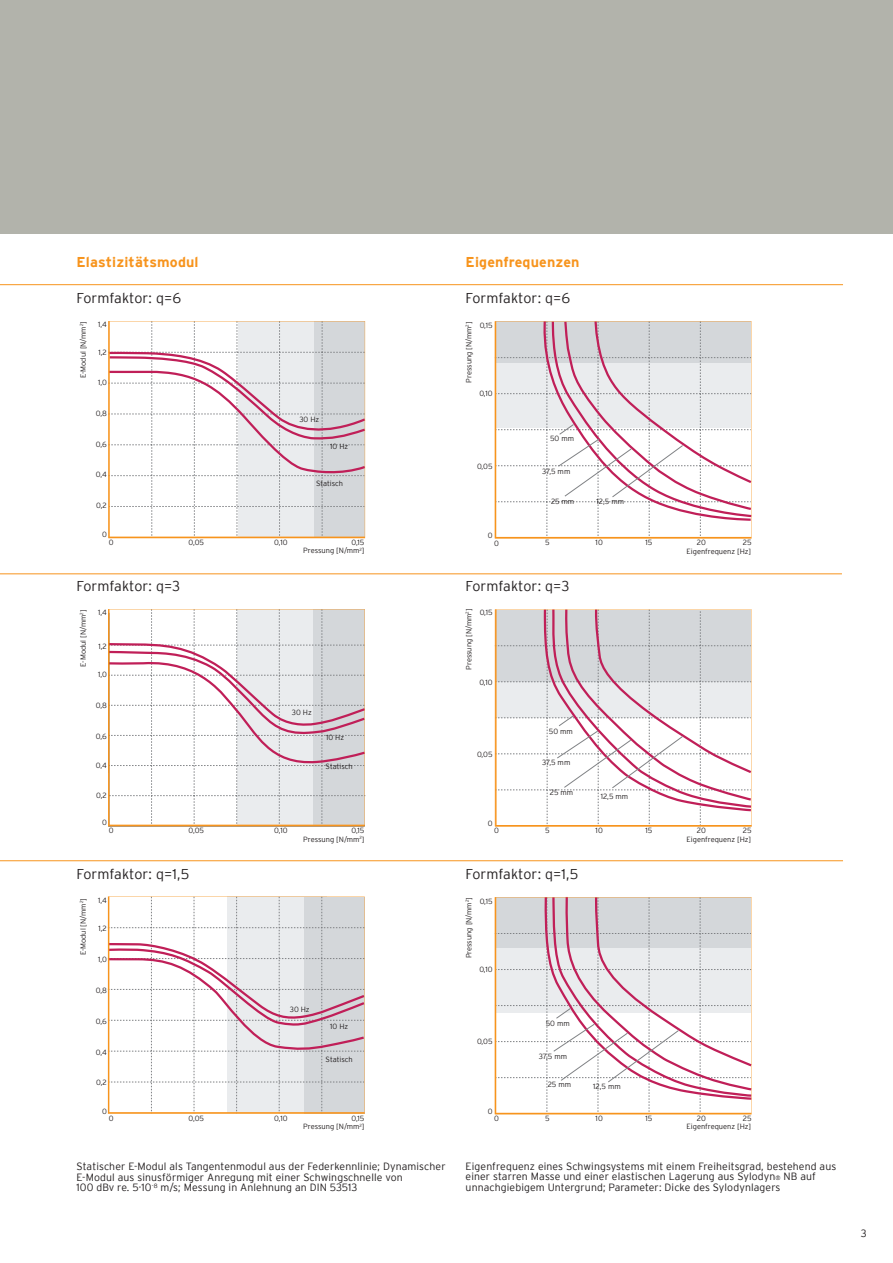
<style>
.page{position:relative;width:893px;height:1263px;background:#fff}
.page>*{position:absolute;margin:0;border:0;box-sizing:border-box;transform-origin:0 0}
.t1{font:300 14.25px "Interstate";letter-spacing:-.005em;color:#231f20}
.t2{font:700 14.25px "Interstate";letter-spacing:.01em;color:#f7941d}
.t3{font:300 10.5px/10.5px "Interstate";letter-spacing:.01em;color:#231f20}
.t4{font:300 7.5px "Interstate";color:#231f20}
.s1{font-size:6.15px}
</style>
<div class="page">
<div style="left:0;top:0;width:893px;height:234px;background:#b2b3ab"></div>
<svg style="left:108px;top:321px;width:257px;height:217px"></svg>
<svg style="left:108px;top:609px;width:257px;height:217px"></svg>
<svg style="left:108px;top:897px;width:257px;height:217px"></svg>
<svg style="left:495px;top:321px;width:257px;height:217px"></svg>
<svg style="left:495px;top:609px;width:257px;height:219px"></svg>
<svg style="left:495px;top:897px;width:257px;height:217px"></svg>
<hr style="left:0;top:573px;width:842px;height:1px;background:#f7941d">
<hr style="left:0;top:860px;width:843px;height:1px;background:#f7941d">
<hr style="left:0;top:284px;width:843px;height:1px;background:#f7941d">
<h1 class="t2" style="left:77px;top:254px;width:124px">Elastizitätsmodul</h1>
<h1 class="t2" style="left:466px;top:256px;width:115px">Eigenfrequenzen</h1>
<h1 class="t1" style="left:77px;top:291px;width:106px">Formfaktor: q=6</h1>
<h1 class="t1" style="left:466px;top:291px;width:106px">Formfaktor: q=6</h1>
<p class="t4" style="left:79px;top:378px;width:59px;rotate:-90deg">E-Modul [N/mm<sup>2</sup>]</p>
<p class="t4" style="left:98px;top:320px;width:10px">1,4</p>
<p class="t4" style="left:99px;top:348px;width:10px">1,2</p>
<p class="t4" style="left:98px;top:379px;width:10px">1,0</p>
<p class="t4" style="left:465px;top:383px;width:63px;rotate:-90deg">Pressung [N/mm<sup>2</sup>]</p>
<p class="t4" style="left:480px;top:322px;width:14px">0,15</p>
<p class="t4" style="left:479px;top:389px;width:15px">0,10</p>
<p class="t4" style="left:96px;top:409px;width:13px">0,8</p>
<p class="t4" style="left:299px;top:415px;width:21px">30 Hz</p>
<p class="t4" style="left:96px;top:440px;width:12px">0,6</p>
<p class="t4" style="left:330px;top:442px;width:19px">10 Hz</p>
<p class="t4" style="left:550px;top:435px;width:26px">50 mm</p>
<p class="t4" style="left:96px;top:471px;width:13px">0,4</p>
<p class="t4" style="left:477px;top:462px;width:17px">0,05</p>
<p class="t4" style="left:542px;top:467px;width:30px">37,5 mm</p>
<p class="t4" style="left:316px;top:480px;width:29px">Statisch</p>
<p class="t4" style="left:96px;top:502px;width:12px">0,2</p>
<p class="t4" style="left:551px;top:497px;width:25px">25 mm</p>
<p class="t4" style="left:102px;top:530px;width:6px">0</p>
<p class="t4" style="left:109px;top:538px;width:6px">0</p>
<p class="t4" style="left:189px;top:538px;width:17px">0,05</p>
<p class="t4" style="left:488px;top:531px;width:6px">0</p>
<p class="t4" style="left:351px;top:538px;width:14px">0,15</p>
<p class="t4" style="left:274px;top:538px;width:15px">0,10</p>
<p class="t4" style="left:494px;top:540px;width:6px">0</p>
<p class="t4" style="left:303px;top:547px;width:63px">Pressung [N/mm<sup>2</sup>]</p>
<p class="t4" style="left:545px;top:539px;width:6px">5</p>
<h1 class="t1" style="left:77px;top:579px;width:105px">Formfaktor: q=3</h1>
<h1 class="t1" style="left:466px;top:579px;width:105px">Formfaktor: q=3</h1>
<p class="t4" style="left:79px;top:667px;width:59px;rotate:-90deg">E-Modul [N/mm<sup>2</sup>]</p>
<p class="t4" style="left:98px;top:609px;width:10px">1,4</p>
<p class="t4" style="left:99px;top:642px;width:10px">1,2</p>
<p class="t4" style="left:465px;top:670px;width:63px;rotate:-90deg">Pressung [N/mm<sup>2</sup>]</p>
<p class="t4" style="left:480px;top:609px;width:14px">0,15</p>
<p class="t4" style="left:98px;top:670px;width:10px">1,0</p>
<p class="t4" style="left:479px;top:678px;width:15px">0,10</p>
<p class="t4" style="left:96px;top:701px;width:13px">0,8</p>
<p class="t4" style="left:292px;top:708px;width:21px">30 Hz</p>
<p class="t4" style="left:96px;top:732px;width:12px">0,6</p>
<p class="t4" style="left:326px;top:733px;width:19px">10 Hz</p>
<p class="t4" style="left:549px;top:727px;width:26px">50 mm</p>
<p class="t4" style="left:96px;top:761px;width:13px">0,4</p>
<p class="t4" style="left:326px;top:763px;width:29px">Statisch</p>
<p class="t4" style="left:477px;top:750px;width:17px">0,05</p>
<p class="t4" style="left:542px;top:759px;width:30px">37,5 mm</p>
<p class="t4" style="left:96px;top:791px;width:12px">0,2</p>
<p class="t4" style="left:550px;top:789px;width:25px">25 mm</p>
<p class="t4" style="left:102px;top:819px;width:6px">0</p>
<p class="t4" style="left:109px;top:827px;width:6px">0</p>
<p class="t4" style="left:189px;top:827px;width:17px">0,05</p>
<p class="t4" style="left:274px;top:827px;width:15px">0,10</p>
<p class="t4" style="left:351px;top:827px;width:14px">0,15</p>
<p class="t4" style="left:303px;top:835px;width:63px">Pressung [N/mm<sup>2</sup>]</p>
<p class="t4" style="left:488px;top:819px;width:6px">0</p>
<p class="t4" style="left:494px;top:827px;width:6px">0</p>
<p class="t4" style="left:545px;top:827px;width:6px">5</p>
<h1 class="t1" style="left:77px;top:867px;width:114px">Formfaktor: q=1,5</h1>
<h1 class="t1" style="left:466px;top:867px;width:114px">Formfaktor: q=1,5</h1>
<p class="t4" style="left:98px;top:896px;width:10px">1,4</p>
<p class="t4" style="left:480px;top:897px;width:14px">0,15</p>
<p class="t4" style="left:79px;top:955px;width:59px;rotate:-90deg">E-Modul [N/mm<sup>2</sup>]</p>
<p class="t4" style="left:465px;top:958px;width:63px;rotate:-90deg">Pressung [N/mm<sup>2</sup>]</p>
<p class="t4" style="left:99px;top:924px;width:10px">1,2</p>
<p class="t4" style="left:98px;top:956px;width:10px">1,0</p>
<p class="t4" style="left:479px;top:966px;width:15px">0,10</p>
<p class="t4" style="left:96px;top:986px;width:13px">0,8</p>
<p class="t4" style="left:290px;top:1005px;width:21px">30 Hz</p>
<p class="t4" style="left:96px;top:1017px;width:12px">0,6</p>
<p class="t4" style="left:330px;top:1023px;width:19px">10 Hz</p>
<p class="t4" style="left:546px;top:1019px;width:26px">50 mm</p>
<p class="t4" style="left:477px;top:1038px;width:17px">0,05</p>
<p class="t4" style="left:96px;top:1048px;width:13px">0,4</p>
<p class="t4" style="left:326px;top:1055px;width:29px">Statisch</p>
<p class="t4" style="left:539px;top:1052px;width:30px">37,5 mm</p>
<p class="t4" style="left:96px;top:1079px;width:12px">0,2</p>
<p class="t4" style="left:548px;top:1081px;width:25px">25 mm</p>
<p class="t4" style="left:596px;top:498px;width:29px">12,5 mm</p>
<p class="t4" style="left:596px;top:539px;width:9px">10</p>
<p class="t4" style="left:601px;top:792px;width:29px">12,5 mm</p>
<p class="t4" style="left:596px;top:827px;width:9px">10</p>
<p class="t4" style="left:593px;top:1082px;width:29px">12,5 mm</p>
<p class="t4" style="left:646px;top:539px;width:8px">15</p>
<p class="t4" style="left:646px;top:827px;width:8px">15</p>
<p class="t4" style="left:697px;top:539px;width:10px">20</p>
<p class="t4" style="left:743px;top:539px;width:10px">25</p>
<p class="t4" style="left:686px;top:547px;width:66px">Eigenfrequenz [Hz]</p>
<p class="t4" style="left:697px;top:827px;width:10px">20</p>
<p class="t4" style="left:743px;top:827px;width:10px">25</p>
<p class="t4" style="left:686px;top:835px;width:66px">Eigenfrequenz [Hz]</p>
<p class="t4" style="left:102px;top:1107px;width:6px">0</p>
<p class="t4" style="left:109px;top:1114px;width:6px">0</p>
<p class="t4" style="left:189px;top:1114px;width:17px">0,05</p>
<p class="t4" style="left:274px;top:1114px;width:15px">0,10</p>
<p class="t4" style="left:488px;top:1107px;width:6px">0</p>
<p class="t4" style="left:351px;top:1114px;width:14px">0,15</p>
<p class="t4" style="left:743px;top:1114px;width:10px">25</p>
<p class="t4" style="left:697px;top:1114px;width:10px">20</p>
<p class="t4" style="left:596px;top:1114px;width:9px">10</p>
<p class="t4" style="left:494px;top:1114px;width:6px">0</p>
<p class="t4" style="left:646px;top:1114px;width:8px">15</p>
<p class="t4" style="left:545px;top:1114px;width:6px">5</p>
<p class="t4" style="left:303px;top:1123px;width:63px">Pressung [N/mm<sup>2</sup>]</p>
<p class="t4" style="left:686px;top:1123px;width:66px">Eigenfrequenz [Hz]</p>
<h2 class="t3" style="left:77px;top:1161px;width:371px">Statischer E-Modul als Tangentenmodul aus der Federkennlinie; Dynamischer<br>E-Modul aus sinusförmiger Anregung mit einer Schwingschnelle von<br>100 dBv re. 5·10<sup>-8</sup> m/s; Messung in Anlehnung an DIN 53513</h2>
<h2 class="t3" style="left:466px;top:1161px;width:372px">Eigenfrequenz eines Schwingsystems mit einem Freiheitsgrad, bestehend aus einer starren Masse und einer elastischen Lagerung aus Sylodyn<span class="s1">®</span> NB auf unnachgiebigem Untergrund; Parameter: Dicke des Sylodynlagers</h2>
<h2 class="t3" style="left:861px;top:1228px;width:7px">3</h2>
</div>
